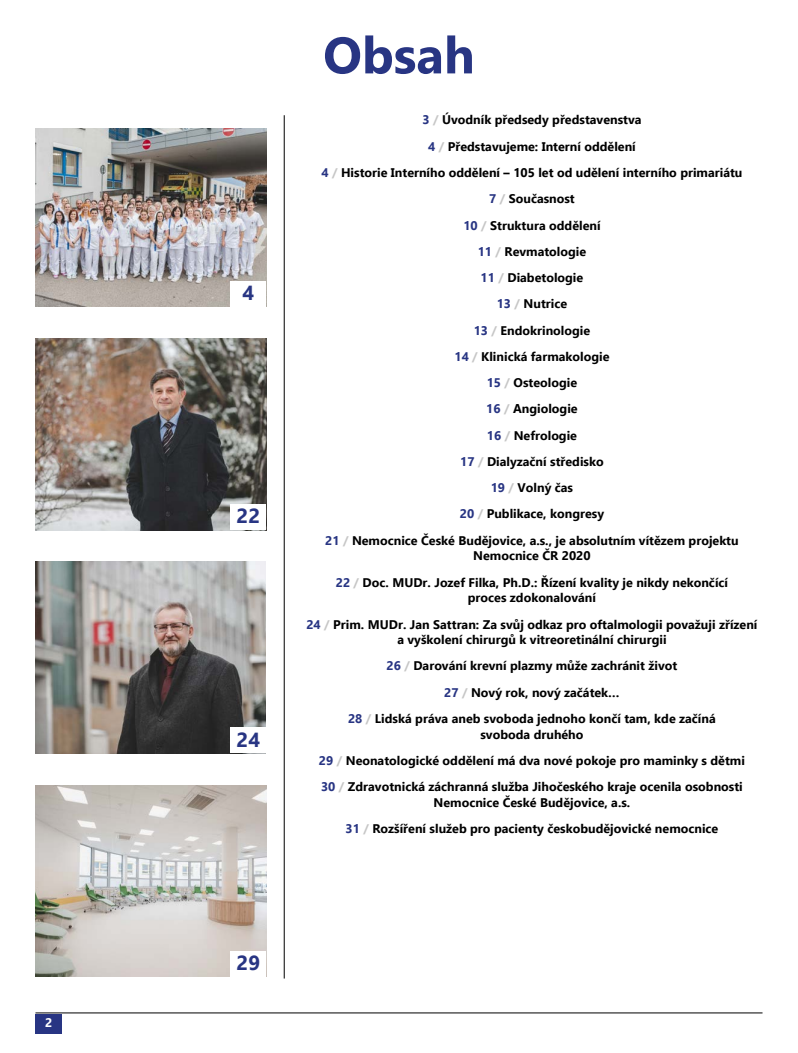
<style>
.page{position:relative;width:798px;height:1053px;background:#fff}
.page>*{position:absolute;margin:0;border:0;box-sizing:border-box;transform-origin:0 0}
.t1{font:700 51.25px "Ebrima";color:#283583}
.t2{font:700 20.38px "Ebrima";color:#283583}
.t3{font:700 12.5px/26.2px "Ebrima";color:#000;text-align:center}
.t4{font:700 12.5px "Ebrima";color:#fff}
.s1{color:#283583}
.s2{color:#c6c6c6}
</style>
<div class="page">
<div style="left:35px;top:1013px;width:27px;height:20px;background:#283583"></div>
<hr style="left:35px;top:1012px;width:727px;height:1px;background:#000">
<hr style="left:283px;top:115px;width:1px;height:863px;background:#000">
<img style="left:35px;top:338px;width:231px;height:192px">
<img style="left:35px;top:785px;width:231px;height:191px">
<img style="left:35px;top:129px;width:231px;height:177px">
<img style="left:35px;top:562px;width:231px;height:191px">
<div style="left:231px;top:504px;width:35px;height:26px;background:#fff"></div>
<div style="left:231px;top:950px;width:35px;height:26px;background:#fff"></div>
<div style="left:231px;top:281px;width:35px;height:25px;background:#fff"></div>
<div style="left:231px;top:727px;width:35px;height:26px;background:#fff"></div>
<p class="t4" style="left:45px;top:1013px;width:9px">2</p>
<h2 class="t2" style="left:242px;top:277px;width:13px">4</h2>
<h2 class="t2" style="left:236px;top:500px;width:25px">22</h2>
<h2 class="t2" style="left:236px;top:723px;width:25px">24</h2>
<h1 class="t1" style="left:323px;top:15px;width:153px">Obsah</h1>
<p class="t3" style="left:321px;top:106px;width:422px"><span class="s1">3</span> <span class="s2">/</span> Úvodník předsedy představenstva<br><span class="s1">4</span> <span class="s2">/</span> Představujeme: Interní oddělení<br><span class="s1">4</span> <span class="s2">/</span> Historie Interního oddělení – 105 let od udělení interního primariátu<br><span class="s1">7</span> <span class="s2">/</span> Současnost<br><span class="s1">10</span> <span class="s2">/</span> Struktura oddělení<br><span class="s1">11</span> <span class="s2">/</span> Revmatologie<br><span class="s1">11</span> <span class="s2">/</span> Diabetologie<br><span class="s1">13</span> <span class="s2">/</span> Nutrice<br><span class="s1">13</span> <span class="s2">/</span> Endokrinologie<br><span class="s1">14</span> <span class="s2">/</span> Klinická farmakologie<br><span class="s1">15</span> <span class="s2">/</span> Osteologie<br><span class="s1">16</span> <span class="s2">/</span> Angiologie<br><span class="s1">16</span> <span class="s2">/</span> Nefrologie<br><span class="s1">17</span> <span class="s2">/</span> Dialyzační středisko<br><span class="s1">19</span> <span class="s2">/</span> Volný čas<br><span class="s1">20</span> <span class="s2">/</span> Publikace, kongresy<br><span class="s1">21</span> <span class="s2">/</span> Nemocnice České Budějovice, a.s., je absolutním vítězem projektu</p>
<p class="t3" style="left:336px;top:542px;width:393px">Nemocnice ČR 2020<br><span class="s1">22</span> <span class="s2">/</span> Doc. MUDr. Jozef Filka, Ph.D.: Řízení kvality je nikdy nekončící</p>
<p class="t3" style="left:306px;top:584px;width:452px">proces zdokonalování<br><span class="s1">24</span> <span class="s2">/</span> Prim. MUDr. Jan Sattran: Za svůj odkaz pro oftalmologii považuji zřízení</p>
<p class="t3" style="left:348px;top:626px;width:369px">a vyškolení chirurgů k vitreoretinální chirurgii<br><span class="s1">26</span> <span class="s2">/</span> Darování krevní plazmy může zachránit život<br><span class="s1">27</span> <span class="s2">/</span> Nový rok, nový začátek…<br><span class="s1">28</span> <span class="s2">/</span> Lidská práva aneb svoboda jednoho končí tam, kde začíná</p>
<p class="t3" style="left:319px;top:720px;width:427px">svoboda druhého<br><span class="s1">29</span> <span class="s2">/</span> Neonatologické oddělení má dva nové pokoje pro maminky s dětmi<br><span class="s1">30</span> <span class="s2">/</span> Zdravotnická záchranná služba Jihočeského kraje ocenila osobnosti</p>
<p class="t3" style="left:345px;top:788px;width:374px">Nemocnice České Budějovice, a.s.<br><span class="s1">31</span> <span class="s2">/</span> Rozšíření služeb pro pacienty českobudějovické nemocnice</p>
<h2 class="t2" style="left:236px;top:946px;width:25px">29</h2>
</div>
